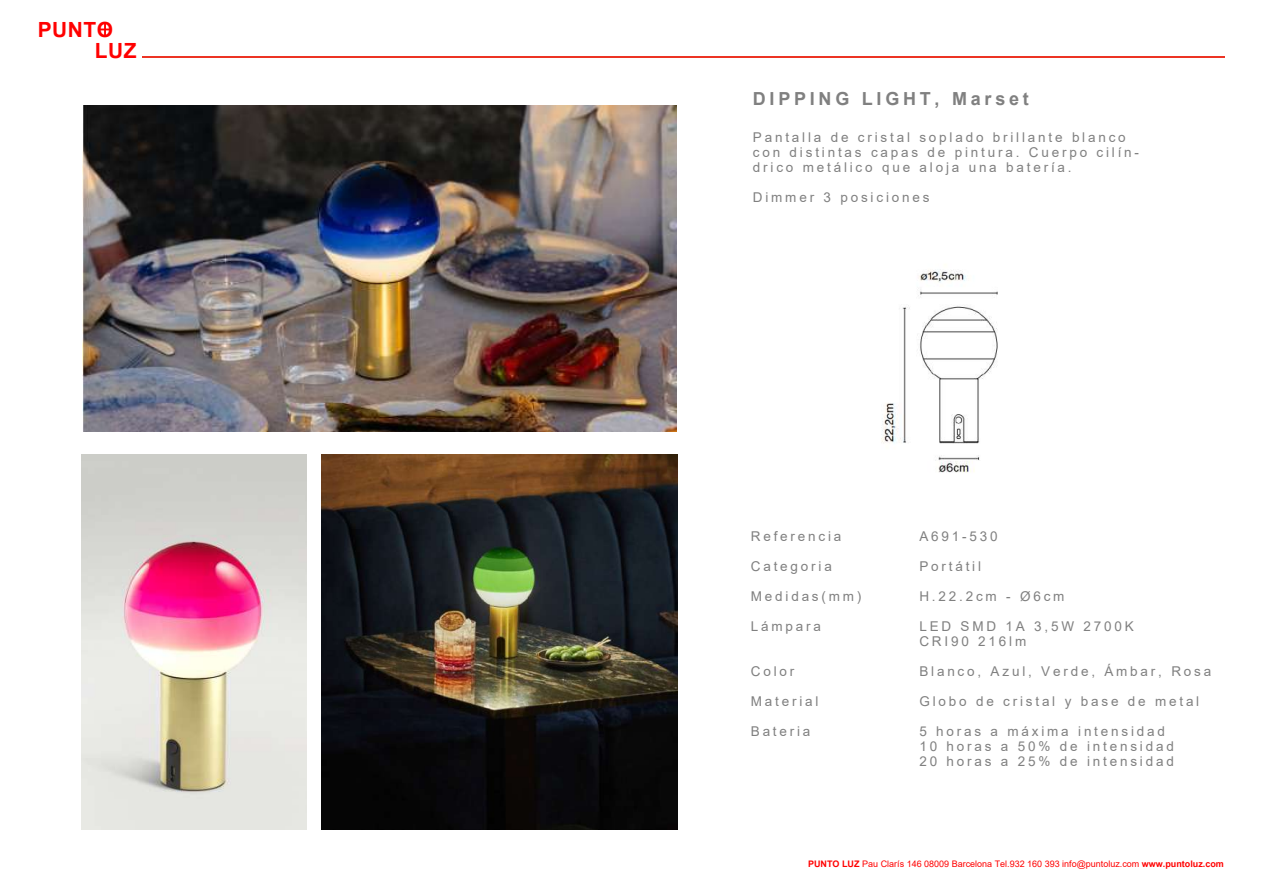
<style>
.page{position:relative;width:1263px;height:893px;background:#fff}
.page>*{position:absolute;margin:0;border:0;box-sizing:border-box;transform-origin:0 0}
.t1{font:700 20.85px/21px "Arial";letter-spacing:.025em;color:#f00}
.t2{font:700 18px "Arial";letter-spacing:.21em;color:#808080}
.t3{font:13.5px/15px "Arial";letter-spacing:.21em;color:#808080}
.t4{font:9px "Arial";color:#f00}
.s1{font-weight:700}
</style>
<div class="page">
<img style="left:82px;top:454px;width:224px;height:375px">
<img style="left:322px;top:454px;width:356px;height:375px">
<img style="left:881px;top:269px;width:117px;height:204px">
<img style="left:82px;top:105px;width:595px;height:327px">
<svg style="left:100px;top:23px;width:11px;height:13px"></svg>
<hr style="left:142px;top:56px;width:1083px;height:2px;background:#ec3424">
<h1 class="t1" style="left:95px;top:19px;width:43px;text-indent:-57px">PUNTO<br>LUZ</h1>
<h2 class="t2" style="left:753px;top:86px;width:277px">DIPPING LIGHT, Marset</h2>
<p class="t3" style="left:753px;top:130px;width:388px">Pantalla de cristal soplado brillante blanco con distintas capas de pintura. Cuerpo cilín&shy;drico metálico que aloja una batería.</p>
<p class="t3" style="left:753px;top:190px;width:178px">Dimmer 3 posiciones</p>
<p class="t3" style="left:751px;top:529px;width:92px">Referencia</p>
<p class="t3" style="left:751px;top:559px;width:82px">Categoria</p>
<p class="t3" style="left:751px;top:589px;width:112px">Medidas(mm)</p>
<p class="t3" style="left:751px;top:619px;width:72px">Lámpara</p>
<p class="t3" style="left:751px;top:664px;width:45px">Color</p>
<p class="t3" style="left:751px;top:694px;width:69px">Material</p>
<p class="t3" style="left:751px;top:724px;width:61px">Bateria</p>
<p class="t3" style="left:919px;top:529px;width:80px">A691-530</p>
<p class="t3" style="left:919px;top:559px;width:63px">Portátil</p>
<p class="t3" style="left:919px;top:589px;width:147px">H.22.2cm - Ø6cm</p>
<p class="t3" style="left:919px;top:619px;width:216px">LED SMD 1A 3,5W 2700K<br>CRI90 216lm</p>
<p class="t3" style="left:919px;top:664px;width:293px">Blanco, Azul, Verde, Ámbar, Rosa</p>
<p class="t3" style="left:919px;top:694px;width:281px">Globo de cristal y base de metal</p>
<p class="t3" style="left:919px;top:724px;width:256px">5 horas a máxima intensidad<br>10 horas a 50% de intensidad<br>20 horas a 25% de intensidad</p>
<p class="t4" style="left:808px;top:858px;width:417px"><span class="s1">PUNTO LUZ</span> Pau Clarís 146 08009 Barcelona Tel.932 160 393 info@puntoluz.com <span class="s1">www.puntoluz.com</span></p>
</div>
